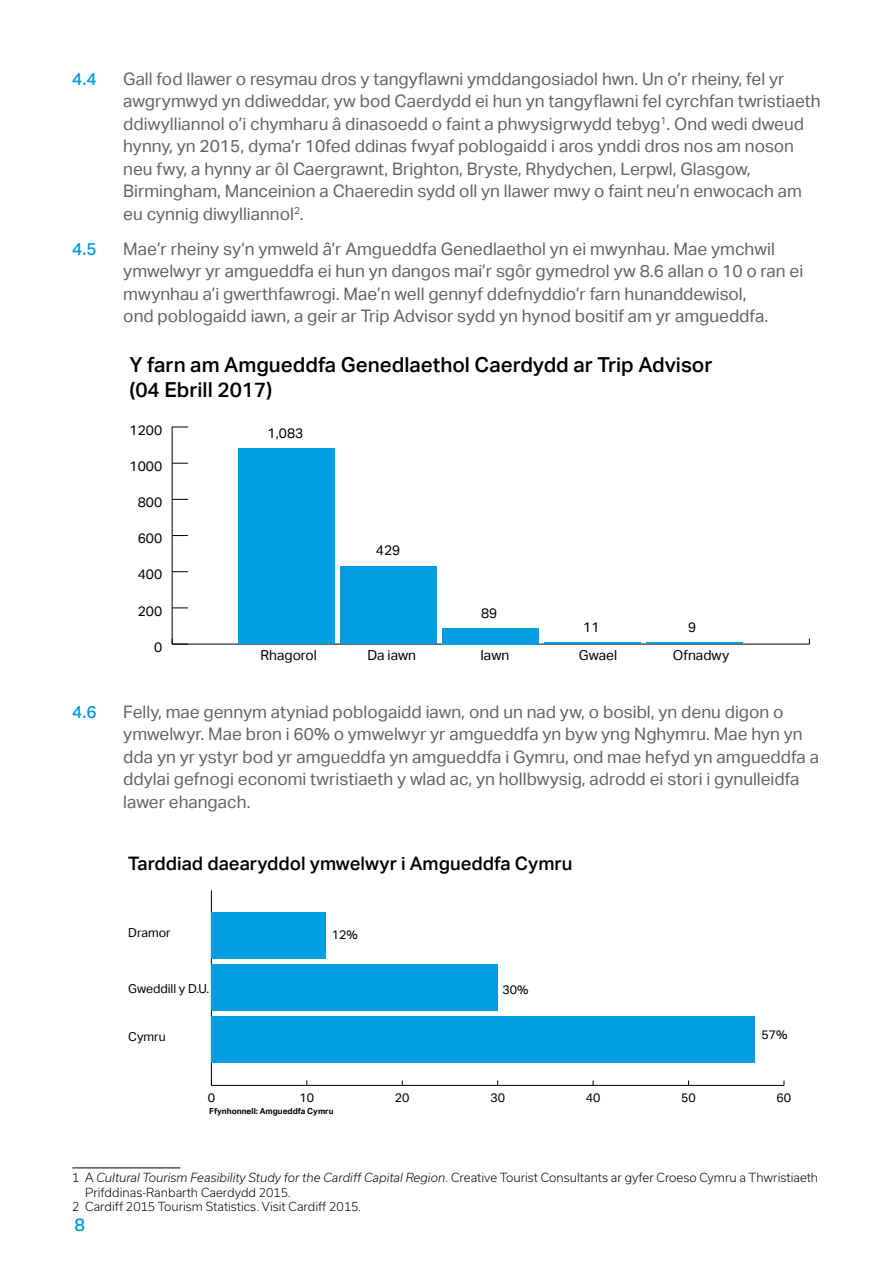
<style>
.page{position:relative;width:893px;height:1263px;background:#fff}
.page>*{position:absolute;margin:0;border:0;box-sizing:border-box;transform-origin:0 0}
.t1{font:500 20.7px/24.8px "Aktiv Grotesk";color:#000}
.t2{font:500 18.6px "Aktiv Grotesk";color:#000}
.t3{font:500 18px "Aktiv Grotesk";color:#009de0}
.New_body{font:17.25px/22.5px "Aktiv Grotesk";color:#636363}
.New_body-2{font:500 17.25px "Aktiv Grotesk";color:#009de0}
.t4{font:13.8px "Aktiv Grotesk";color:#000}
.t5{font:12.45px "Aktiv Grotesk";color:#000}
.Photo_Credit_Body{font:300 12px/14.4px "Usual";color:#000}
.t6{font:700 8.25px "Aktiv Grotesk";color:#000}
.s1{font-style:italic}
</style>
<div class="page">
<hr style="left:72px;top:1168px;width:108px;height:1px;background:#000">
<hr style="left:172px;top:644px;width:637px;height:1px;background:#000">
<hr style="left:172px;top:427px;width:1px;height:217px;background:#000">
<svg style="left:172px;top:639px;width:16px;height:6px"></svg>
<svg style="left:172px;top:608px;width:16px;height:1px"></svg>
<svg style="left:172px;top:571px;width:16px;height:1px"></svg>
<svg style="left:172px;top:535px;width:16px;height:1px"></svg>
<svg style="left:172px;top:499px;width:16px;height:1px"></svg>
<svg style="left:172px;top:463px;width:16px;height:1px"></svg>
<svg style="left:172px;top:427px;width:16px;height:1px"></svg>
<hr style="left:646px;top:642px;width:97px;height:2px;background:#009de0">
<hr style="left:544px;top:642px;width:97px;height:2px;background:#009de0">
<div style="left:442px;top:628px;width:97px;height:16px;background:#009de0"></div>
<div style="left:340px;top:566px;width:97px;height:78px;background:#009de0"></div>
<div style="left:238px;top:448px;width:97px;height:196px;background:#009de0"></div>
<hr style="left:211px;top:1085px;width:573px;height:1px;background:#000">
<hr style="left:211px;top:890px;width:1px;height:195px;background:#000">
<div style="left:211px;top:1016px;width:544px;height:47px;background:#009de0"></div>
<div style="left:211px;top:964px;width:287px;height:47px;background:#009de0"></div>
<div style="left:211px;top:912px;width:115px;height:47px;background:#009de0"></div>
<p class="New_body-2" style="left:72px;top:69px;width:26px">4.4</p>
<p class="New_body" style="left:123px;top:67px;width:699px">Gall fod llawer o resymau dros y tangyflawni ymddangosiadol hwn. Un o’r rheiny, fel yr awgrymwyd yn ddiweddar, yw bod Caerdydd ei hun yn tangyflawni fel cyrchfan twristiaeth ddiwylliannol o’i chymharu â dinasoedd o faint a phwysigrwydd tebyg<sup>1</sup>. Ond wedi dweud hynny, yn 2015, dyma’r 10fed ddinas fwyaf poblogaidd i aros ynddi dros nos am noson neu fwy, a hynny ar ôl Caergrawnt, Brighton, Bryste, Rhydychen, Lerpwl, Glasgow, Birmingham, Manceinion a Chaeredin sydd oll yn llawer mwy o faint neu’n enwocach am eu cynnig diwylliannol<sup>2</sup>.</p>
<p class="New_body-2" style="left:72px;top:239px;width:26px">4.5</p>
<p class="New_body" style="left:123px;top:238px;width:681px">Mae’r rheiny sy’n ymweld â’r Amgueddfa Genedlaethol yn ei mwynhau. Mae ymchwil ymwelwyr yr amgueddfa ei hun yn dangos mai’r sgôr gymedrol yw 8.6 allan o 10 o ran ei mwynhau a’i gwerthfawrogi. Mae’n well gennyf ddefnyddio’r farn hunanddewisol,<br>ond poblogaidd iawn, a geir ar Trip Advisor sydd yn hynod bositif am yr amgueddfa.</p>
<p class="t1" style="left:130px;top:352px;width:584px">Y farn am Amgueddfa Genedlaethol Caerdydd ar Trip Advisor (04 Ebrill 2017)</p>
<p class="t4" style="left:130px;top:422px;width:34px">1200</p>
<p class="t4" style="left:130px;top:458px;width:34px">1000</p>
<p class="t4" style="left:138px;top:494px;width:26px">800</p>
<p class="t4" style="left:138px;top:530px;width:26px">600</p>
<p class="t4" style="left:138px;top:566px;width:26px">400</p>
<p class="t4" style="left:138px;top:603px;width:26px">200</p>
<p class="t4" style="left:154px;top:639px;width:10px">0</p>
<p class="t4" style="left:268px;top:425px;width:37px">1,083</p>
<p class="t4" style="left:376px;top:542px;width:26px">429</p>
<p class="t4" style="left:481px;top:606px;width:18px">89</p>
<p class="t4" style="left:583px;top:619px;width:18px">11</p>
<p class="t4" style="left:688px;top:619px;width:10px">9</p>
<p class="t4" style="left:260px;top:647px;width:58px">Rhagorol</p>
<p class="t4" style="left:368px;top:647px;width:50px">Da iawn</p>
<p class="t4" style="left:480px;top:647px;width:30px">Iawn</p>
<p class="t4" style="left:579px;top:647px;width:40px">Gwael</p>
<p class="t4" style="left:673px;top:647px;width:58px">Ofnadwy</p>
<p class="New_body-2" style="left:72px;top:702px;width:26px">4.6</p>
<p class="New_body" style="left:123px;top:700px;width:697px">Felly, mae gennym atyniad poblogaidd iawn, ond un nad yw, o bosibl, yn denu digon o ymwelwyr. Mae bron i 60% o ymwelwyr yr amgueddfa yn byw yng Nghymru. Mae hyn yn dda yn yr ystyr bod yr amgueddfa yn amgueddfa i Gymru, ond mae hefyd yn amgueddfa a ddylai gefnogi economi twristiaeth y wlad ac, yn hollbwysig, adrodd ei stori i gynulleidfa lawer ehangach.</p>
<p class="t2" style="left:128px;top:853px;width:446px">Tarddiad daearyddol ymwelwyr i Amgueddfa Cymru</p>
<p class="t5" style="left:128px;top:926px;width:44px">Dramor</p>
<p class="t5" style="left:332px;top:927px;width:28px">12%</p>
<p class="t5" style="left:128px;top:981px;width:82px">Gweddill y D.U.</p>
<p class="t5" style="left:128px;top:1029px;width:39px">Cymru</p>
<p class="t5" style="left:502px;top:982px;width:28px">30%</p>
<p class="t5" style="left:761px;top:1028px;width:28px">57%</p>
<p class="t5" style="left:208px;top:1090px;width:9px">0</p>
<p class="t5" style="left:299px;top:1090px;width:16px">10</p>
<p class="t5" style="left:395px;top:1090px;width:16px">20</p>
<p class="t5" style="left:490px;top:1090px;width:16px">30</p>
<p class="t5" style="left:586px;top:1090px;width:16px">40</p>
<p class="t5" style="left:681px;top:1090px;width:16px">50</p>
<p class="t5" style="left:777px;top:1090px;width:16px">60</p>
<p class="t6" style="left:209px;top:1106px;width:126px">Ffynhonnell: Amgueddfa Cymru</p>
<p class="Photo_Credit_Body" style="left:85px;top:1170px;width:734px;text-indent:-13px">1 A <span class="s1">Cultural Tourism Feasibility Study for the Cardiff Capital Region</span>. Creative Tourist Consultants ar gyfer Croeso Cymru a Thwristiaeth<br>Prifddinas-Ranbarth Caerdydd 2015.</p>
<p class="Photo_Credit_Body" style="left:72px;top:1199px;width:290px">2 Cardiff 2015 Tourism Statistics. Visit Cardiff 2015.</p>
<p class="t3" style="left:74px;top:1214px;width:12px">8</p>
</div>
